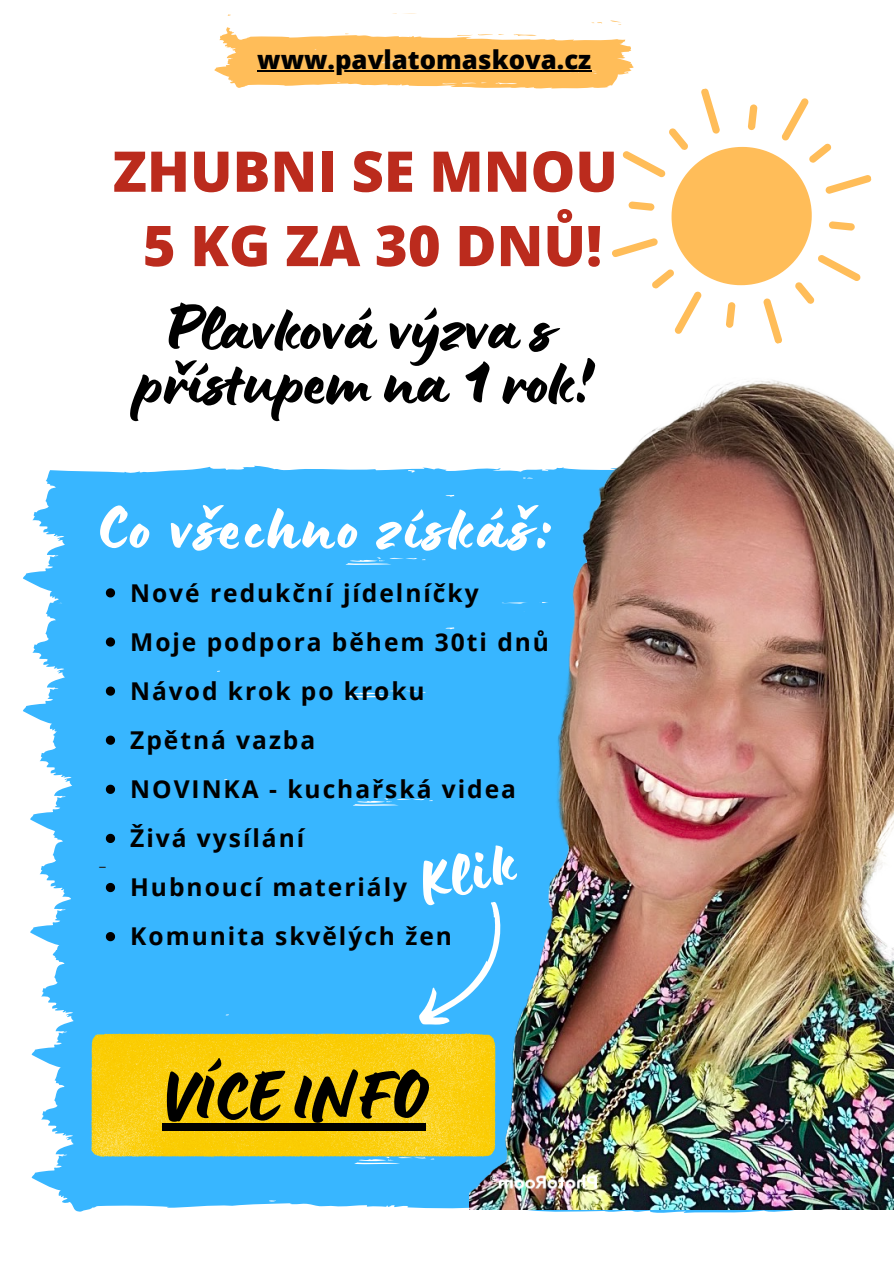
<style>
.page{position:relative;width:894px;height:1264px;background:#fff}
.page>*{position:absolute;margin:0;border:0;box-sizing:border-box;transform-origin:0 0}
.t1{font:78.3px "Lumios Brush";color:#000}
.t2{font:72.45px "Lumios Brush";color:#000}
.t3{font:70.2px "Lumios Brush";letter-spacing:.05em;color:#fff}
.t4{font:69px "Lumios Brush";color:#fff}
.t5{font:800 56.1px "Open Sans";color:#bb2b1d}
.t6{font:800 25.8px "Open Sans";color:#000}
.t7{font:700 24.6px "Open Sans";letter-spacing:.08em;color:#000}
.t8{font:18.15px "Lora";color:#222}
</style>
<div class="page">
<div style="left:31px;top:747px;width:438px;height:71px;background:#38b6ff"></div>
<div style="left:23px;top:615px;width:446px;height:132px;background:#38b6ff"></div>
<svg style="left:30px;top:818px;width:439px;height:122px;fill:#38b6ff"></svg>
<svg style="left:23px;top:465px;width:446px;height:150px;background:#48bcfe"></svg>
<svg style="left:214px;top:13px;width:417px;height:76px"></svg>
<svg style="left:32px;top:940px;width:377px;height:123px;background:#53c0ff"></svg>
<svg style="left:32px;top:1063px;width:810px;height:150px;fill:#38b6ff"></svg>
<div style="left:53px;top:841px;width:416px;height:150px;background:#38b6ff"></div>
<svg style="left:574px;top:50px;width:298px;height:294px"></svg>
<img style="left:469px;top:380px;width:424px;height:829px">
<img style="left:91px;top:1033px;width:404px;height:123px">
<svg style="left:409px;top:899px;width:116px;height:140px;background:#4bbbf7"></svg>
<div style="left:162px;top:1123px;width:263px;height:7px;background:#000"></div>
<hr style="left:257px;top:70px;width:334px;height:2px;background:#000">
<svg style="left:106px;top:588px;width:9px;height:9px"></svg>
<svg style="left:106px;top:637px;width:9px;height:9px"></svg>
<svg style="left:106px;top:686px;width:9px;height:9px"></svg>
<svg style="left:106px;top:735px;width:9px;height:9px"></svg>
<svg style="left:106px;top:784px;width:9px;height:10px"></svg>
<svg style="left:106px;top:833px;width:9px;height:10px"></svg>
<svg style="left:106px;top:882px;width:9px;height:10px"></svg>
<svg style="left:106px;top:932px;width:9px;height:9px"></svg>
<p class="t6" style="left:257px;top:41px;width:335px">www.pavlatomaskova.cz</p>
<p class="t5" style="left:113px;top:132px;width:506px">ZHUBNI SE MNOU</p>
<p class="t5" style="left:143px;top:206px;width:461px">5 KG ZA 30 DNŮ!</p>
<p class="t2" style="left:164px;top:304px;width:390px">Plavková výzva s</p>
<p class="t2" style="left:135px;top:357px;width:462px">přístupem na 1 rok!</p>
<p class="t3" style="left:96px;top:504px;width:456px">Co všechno získáš:</p>
<p class="t8" style="left:98px;top:855px;width:10px">-</p>
<p class="t7" style="left:130px;top:575px;width:350px">Nové redukční jídelníčky</p>
<p class="t7" style="left:130px;top:624px;width:420px">Moje podpora během 30ti dnů</p>
<p class="t7" style="left:130px;top:673px;width:296px">Návod krok po kroku</p>
<p class="t7" style="left:130px;top:722px;width:186px">Zpětná vazba</p>
<p class="t7" style="left:130px;top:771px;width:387px">NOVINKA - kuchařská videa</p>
<p class="t7" style="left:130px;top:820px;width:175px">Živá vysílání</p>
<p class="t7" style="left:130px;top:870px;width:278px">Hubnoucí materiály</p>
<p class="t7" style="left:130px;top:919px;width:323px">Komunita skvělých žen</p>
<p class="t4" style="left:413px;top:864px;width:100px;rotate:-16deg">Klik</p>
<p class="t1" style="left:162px;top:1070px;width:264px">VÍCE INFO</p>
</div>
